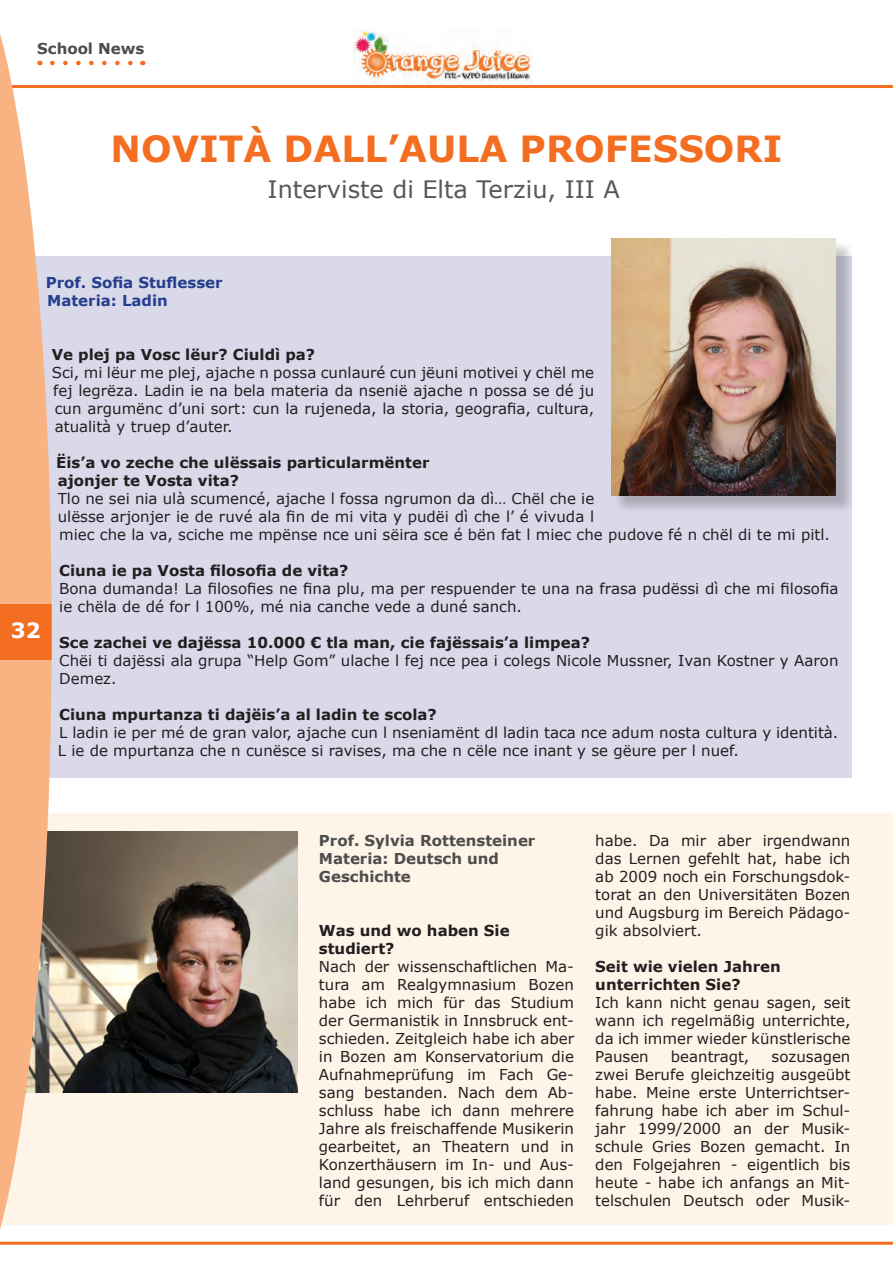
<style>
.page{position:relative;width:893px;height:1263px;background:#fff}
.page>*{position:absolute;margin:0;border:0;box-sizing:border-box;transform-origin:0 0}
.TITOLO_24{font:700 36px "Verdana";color:#f36e21}
.SOTTOTITOLO{font:24px "Verdana";color:#57585a}
.t1{font:700 21px "Verdana";color:#fff}
.Testo_articoli_LADIN{font:15px/18px "Verdana";color:#231f20;text-align:justify}
.Testo_articoli_LADIN-2{font:700 15px "Verdana";color:#231f20}
.Testo_articoli_TEDES{font:700 15px "Verdana";color:#4d4d4d}
.Testo_articoli_LADIN-3{font:700 15px "Verdana";color:#4d4d4d}
.Testo_articoli_LADIN-4{font:700 15px "Verdana";color:#253f8e}
.Testo_articoli_TEDES-2{font:700 15px "Verdana";color:#253f8e}
.Occhiello{font:700 15px "Verdana";color:#4b4c4d}
</style>
<div class="page">
<img style="left:354px;top:30px;width:178px;height:55px">
<hr style="left:0;top:85px;width:893px;height:3px;background:#f36e21">
<hr style="left:0;top:1242px;width:893px;height:3px;background:#f36e21">
<div style="left:0;top:813px;width:893px;height:412px;background:#fef4e8"></div>
<img style="left:52px;top:831px;width:246px;height:262px">
<div style="left:0;top:257px;width:851px;height:521px;background:#d9d9ea"></div>
<svg style="left:0;top:34px;width:52px;height:1211px;fill:#f9b281"></svg>
<div style="left:0;top:604px;width:52px;height:55px;background:#f36e21"></div>
<svg style="left:52px;top:61px;width:81px;height:4px"></svg>
<div style="left:613px;top:240px;width:241px;height:274px;background:#231f20;opacity:.25"></div>
<img style="left:611px;top:238px;width:225px;height:257px">
<p class="Occhiello" style="left:37px;top:38px;width:109px">School News</p>
<p class="TITOLO_24" style="left:111px;top:123px;width:673px">NOVITÀ DALL’AULA PROFESSORI</p>
<p class="Testo_articoli_LADIN-4" style="left:46px;top:272px;width:178px">Prof. Sofia Stuflesser</p>
<p class="Testo_articoli_TEDES-2" style="left:47px;top:290px;width:122px">Materia: Ladin</p>
<p class="SOTTOTITOLO" style="left:268px;top:173px;width:354px">Interviste di Elta Terziu, III A</p>
<p class="t1" style="left:11px;top:616px;width:31px">32</p>
<p class="Testo_articoli_LADIN-2" style="left:52px;top:344px;width:265px">Ve plej pa Vosc lëur? Ciuldì pa?</p>
<p class="Testo_articoli_LADIN" style="left:52px;top:363px;width:544px">Sci, mi lëur me plej, ajache n possa cunlauré cun jëuni motivei y chël me fej legrëza. Ladin ie na bela materia da nsenië ajache n possa se dé ju cun argumënc d’uni sort: cun la rujeneda, la storia, geografia, cultura, atualità y truep d’auter.</p>
<p class="Testo_articoli_LADIN-2" style="left:56px;top:452px;width:375px">Ëis’a vo zeche che ulëssais particularmënter</p>
<p class="Testo_articoli_LADIN-2" style="left:58px;top:470px;width:183px">ajonjer te Vosta vita?</p>
<p class="Testo_articoli_LADIN" style="left:58px;top:489px;width:774px;text-align:left">Tlo ne sei nia ulà scumencé, ajache l fossa ngrumon da dì… Chël che ie<br>ulësse arjonjer ie de ruvé ala fin de mi vita y pudëi dì che l’ é vivuda l<br>miec che la va, sciche me mpënse nce uni sëira sce é bën fat l miec che pudove fé n chël di te mi pitl.</p>
<p class="Testo_articoli_LADIN-2" style="left:59px;top:560px;width:291px">Ciuna ie pa Vosta filosofia de vita?</p>
<p class="Testo_articoli_LADIN" style="left:59px;top:579px;width:781px">Bona dumanda! La filosofies ne fina plu, ma per respuender te una na frasa pudëssi dì che mi filosofia ie chëla de dé for l 100%, mé nia canche vede a duné sanch.</p>
<p class="Testo_articoli_LADIN-2" style="left:59px;top:632px;width:532px">Sce zachei ve dajëssa 10.000 € tla man, cie fajëssais’a limpea?</p>
<p class="Testo_articoli_LADIN" style="left:59px;top:651px;width:781px">Chëi ti dajëssi ala grupa “Help Gom” ulache l fej nce pea i colegs Nicole Mussner, Ivan Kostner y Aaron<br>Demez.</p>
<p class="Testo_articoli_LADIN-2" style="left:59px;top:704px;width:379px">Ciuna mpurtanza ti dajëis’a al ladin te scola?</p>
<p class="Testo_articoli_LADIN" style="left:58px;top:723px;width:782px">L ladin ie per mé de gran valor, ajache cun l nseniamënt dl ladin taca nce adum nosta cultura y identità.<br>L ie de mpurtanza che n cunësce si ravises, ma che n cële nce inant y se gëure per l nuef.</p>
<p class="Testo_articoli_LADIN-3" style="left:319px;top:830px;width:218px">Prof. Sylvia Rottensteiner</p>
<p class="Testo_articoli_TEDES" style="left:319px;top:848px;width:182px">Materia: Deutsch und</p>
<p class="Testo_articoli_TEDES" style="left:319px;top:866px;width:93px">Geschichte</p>
<p class="Testo_articoli_LADIN-2" style="left:319px;top:920px;width:192px">Was und wo haben Sie</p>
<p class="Testo_articoli_LADIN-2" style="left:319px;top:938px;width:77px">studiert?</p>
<p class="Testo_articoli_LADIN" style="left:319px;top:957px;width:257px">Nach der wissenschaftlichen Ma&shy;tura am Realgymnasium Bozen habe ich mich für das Studium der Germanistik in Innsbruck ent&shy;schieden. Zeitgleich habe ich aber in Bozen am Konservatorium die Aufnahmeprüfung im Fach Ge&shy;sang bestanden. Nach dem Ab&shy;schluss habe ich dann mehrere Jahre als freischaffende Musikerin gearbeitet, an Theatern und in Konzerthäusern im In- und Aus&shy;land gesungen, bis ich mich dann für den Lehrberuf entschieden</p>
<p class="Testo_articoli_LADIN" style="left:595px;top:831px;width:257px">habe. Da mir aber irgendwann das Lernen gefehlt hat, habe ich ab 2009 noch ein Forschungsdok&shy;torat an den Universitäten Bozen und Augsburg im Bereich Pädago&shy;gik absolviert.</p>
<p class="Testo_articoli_LADIN-2" style="left:595px;top:956px;width:187px">Seit wie vielen Jahren</p>
<p class="Testo_articoli_LADIN-2" style="left:595px;top:974px;width:147px">unterrichten Sie?</p>
<p class="Testo_articoli_LADIN" style="left:595px;top:993px;width:257px">Ich kann nicht genau sagen, seit wann ich regelmäßig unterrichte, da ich immer wieder künstlerische Pausen</p>
<p class="Testo_articoli_LADIN" style="left:671px;top:1047px;width:80px">beantragt,</p>
<p class="Testo_articoli_LADIN" style="left:595px;top:1047px;width:257px;text-indent:176px">sozusagen zwei Berufe gleichzeitig ausgeübt habe. Meine erste Unterrichtser&shy;fahrung habe ich aber im Schul&shy;jahr 1999/2000 an der Musik&shy;schule Gries Bozen gemacht. In den Folgejahren - eigentlich bis heute - habe ich anfangs an Mit&shy;telschulen Deutsch oder Musik-</p>
</div>
